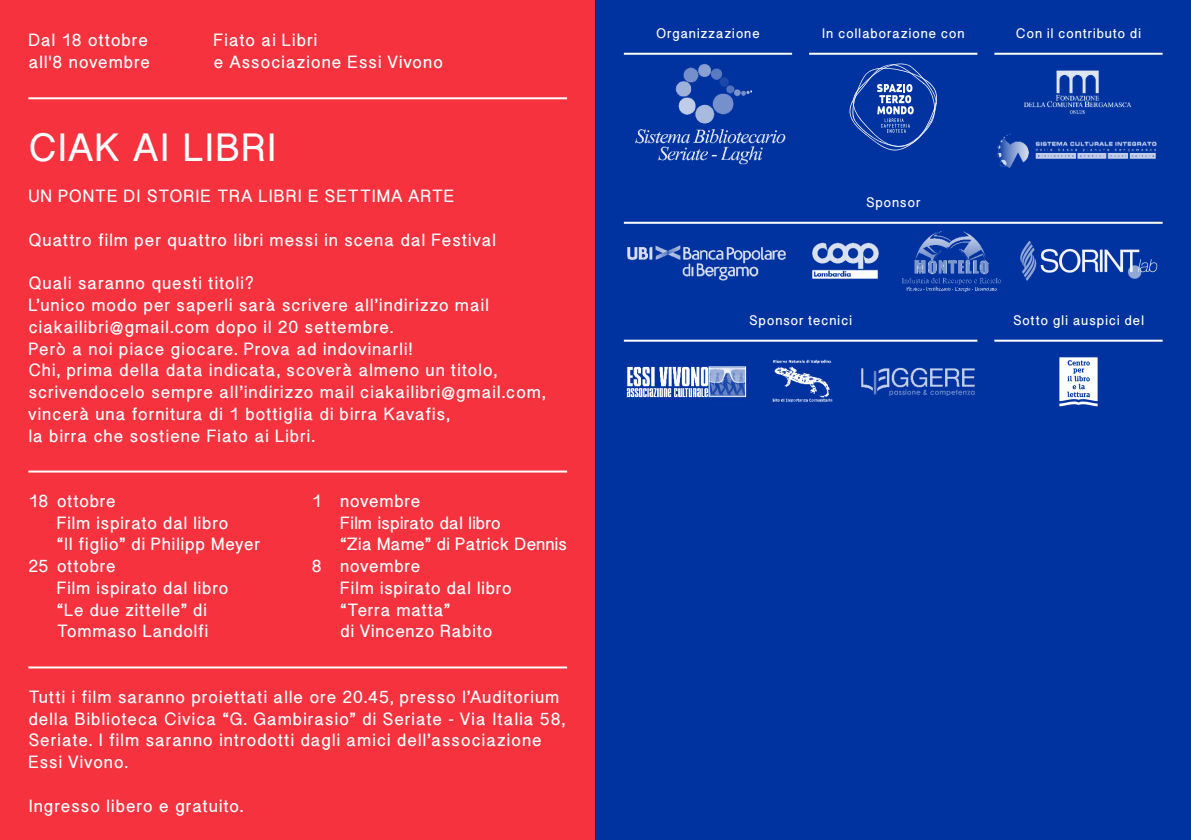
<style>
.page{position:relative;width:1191px;height:840px;background:#fff}
.page>*{position:absolute;margin:0;border:0;box-sizing:border-box;transform-origin:0 0}
.t1{font:700 40px "Boxer";letter-spacing:.03em;color:#fff}
.t2{font:700 18px/21.8px "Boxer";letter-spacing:.04em;color:#fff}
.t3{font:700 18px "Boxer";color:#fff}
.t4{font:700 14px "Boxer";letter-spacing:.055em;color:#fff}
</style>
<div class="page">
<div style="left:595px;top:0;width:596px;height:839px;background:#0033a0"></div>
<div style="left:0;top:0;width:595px;height:839px;background:#f7323f"></div>
<hr style="left:28px;top:97px;width:539px;height:2px;background:#fff">
<hr style="left:28px;top:470px;width:539px;height:2px;background:#fff">
<hr style="left:28px;top:666px;width:539px;height:2px;background:#fff">
<hr style="left:624px;top:222px;width:538px;height:2px;background:#fff">
<img style="left:627px;top:245px;width:159px;height:36px">
<img style="left:812px;top:242px;width:67px;height:37px">
<img style="left:902px;top:231px;width:99px;height:61px">
<img style="left:1020px;top:240px;width:138px;height:41px">
<hr style="left:624px;top:339px;width:353px;height:2px;background:#fff">
<img style="left:626px;top:366px;width:121px;height:32px">
<img style="left:861px;top:367px;width:114px;height:29px">
<img style="left:772px;top:359px;width:61px;height:44px">
<hr style="left:994px;top:339px;width:168px;height:2px;background:#fff">
<svg style="left:1059px;top:357px;width:38px;height:49px;background:#ccd6eb"></svg>
<hr style="left:624px;top:53px;width:168px;height:2px;background:#fff">
<img style="left:635px;top:63px;width:151px;height:102px">
<hr style="left:994px;top:53px;width:168px;height:2px;background:#fff">
<img style="left:1024px;top:70px;width:108px;height:44px">
<img style="left:997px;top:133px;width:160px;height:35px">
<hr style="left:809px;top:53px;width:168px;height:2px;background:#fff">
<svg style="left:849px;top:63px;width:88px;height:88px"></svg>
<hr style="left:595px;top:0;width:1px;height:839px;background:#1d1d1b">
<p class="t2" style="left:28px;top:29px;width:123px">Dal 18 ottobre all'8 novembre</p>
<p class="t2" style="left:214px;top:29px;width:231px">Fiato ai Libri<br>e Associazione Essi Vivono</p>
<h1 class="t1" style="left:28px;top:124px;width:250px">CIAK AI LIBRI</h1>
<p class="t2" style="left:28px;top:185px;width:427px">UN PONTE DI STORIE TRA LIBRI E SETTIMA ARTE</p>
<p class="t2" style="left:28px;top:229px;width:469px">Quattro film per quattro libri messi in scena dal Festival</p>
<p class="t2" style="left:28px;top:272px;width:519px">Quali saranno questi titoli?<br>L’unico modo per saperli sarà scrivere all’indirizzo mail ciakailibri@gmail.com dopo il 20 settembre.<br>Però a noi piace giocare. Prova ad indovinarli!<br>Chi, prima della data indicata, scoverà almeno un titolo, scrivendocelo sempre all’indirizzo mail ciakailibri@gmail.com, vincerà una fornitura di 1 bottiglia di birra Kavafis,<br>la birra che sostiene Fiato ai Libri.</p>
<p class="t2" style="left:28px;top:489px;width:89px">18 ottobre</p>
<p class="t2" style="left:57px;top:511px;width:173px">Film ispirato dal libro</p>
<p class="t2" style="left:57px;top:533px;width:205px">“Il figlio” di Philipp Meyer</p>
<p class="t2" style="left:28px;top:554px;width:89px">25 ottobre</p>
<p class="t2" style="left:57px;top:576px;width:173px">Film ispirato dal libro</p>
<p class="t2" style="left:57px;top:598px;width:152px">“Le due zittelle” di</p>
<p class="t2" style="left:57px;top:620px;width:153px">Tommaso Landolfi</p>
<p class="t2" style="left:312px;top:489px;width:110px">1 novembre</p>
<p class="t3" style="left:340px;top:511px;width:162px">Film ispirato dal libro</p>
<p class="t3" style="left:340px;top:533px;width:228px">“Zia Mame” di Patrick Dennis</p>
<p class="t2" style="left:312px;top:554px;width:110px">8 novembre</p>
<p class="t2" style="left:340px;top:576px;width:173px">Film ispirato dal libro</p>
<p class="t2" style="left:340px;top:598px;width:111px">“Terra matta”</p>
<p class="t2" style="left:340px;top:620px;width:154px">di Vincenzo Rabito</p>
<p class="t2" style="left:28px;top:685px;width:538px">Tutti i film saranno proiettati alle ore 20.45, presso l’Auditorium della Biblioteca Civica “G. Gambirasio” di Seriate - Via Italia 58, Seriate. I film saranno introdotti dagli amici dell’associazione Essi Vivono.</p>
<p class="t2" style="left:28px;top:794px;width:217px">Ingresso libero e gratuito.</p>
<p class="t4" style="left:656px;top:25px;width:105px">Organizzazione</p>
<p class="t4" style="left:822px;top:25px;width:144px">In collaborazione con</p>
<p class="t4" style="left:1016px;top:25px;width:127px">Con il contributo di</p>
<p class="t4" style="left:866px;top:194px;width:56px">Sponsor</p>
<p class="t4" style="left:749px;top:311px;width:104px">Sponsor tecnici</p>
<p class="t4" style="left:1013px;top:311px;width:132px">Sotto gli auspici del</p>
</div>
